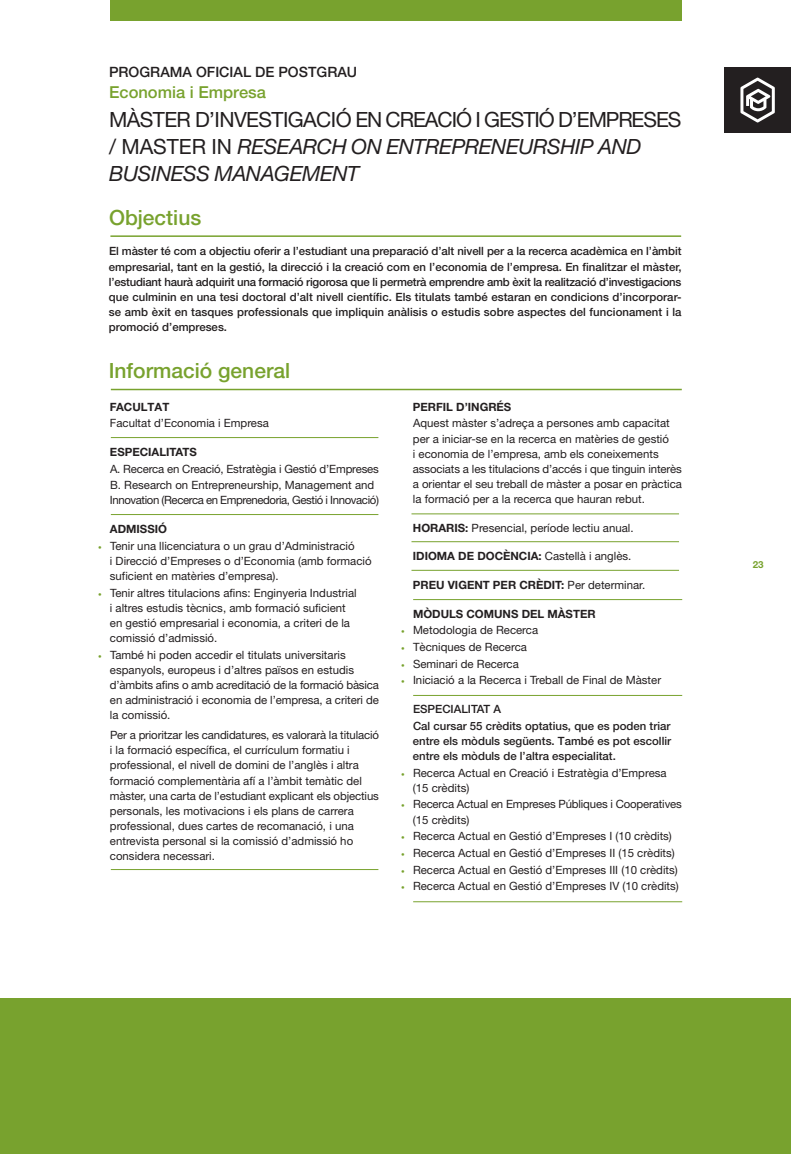
<style>
.page{position:relative;width:791px;height:1154px;background:#fff}
.page>*{position:absolute;margin:0;border:0;box-sizing:border-box;transform-origin:0 0}
.t1{font:21px/27px "Helvetica Neue";letter-spacing:-.05em;color:#231f20}
.t2{font:500 21px "Helvetica Neue";color:#78a22e}
.t3{font:500 16.5px "Helvetica Neue";color:#78a22e}
.t4{font:500 14.25px "Helvetica Neue";color:#231f20}
.t5{font:11.4px/15.1px "Helvetica Neue";color:#231f20}
.t6{font:500 11.4px/15.1px "Helvetica Neue";color:#231f20}
.t7{font:700 11.4px "Helvetica Neue";color:#231f20}
.t8{font:11.4px "Helvetica Neue";letter-spacing:-.035em;color:#231f20}
.t9{font:700 9.75px "Helvetica Neue";color:#78a22e}
.s1{font-style:italic}
.s2{font-family:"Univers";font-weight:300;font-stretch:condensed;font-size:7.2px;color:#78a22e}
.s3{font-weight:700}
.s4{font-weight:400}
</style>
<div class="page">
<div style="left:110px;top:0;width:570px;height:21px;background:#78a22e"></div>
<hr style="left:110px;top:235px;width:571px;height:2px;background:#78a22e">
<hr style="left:111px;top:389px;width:570px;height:1px;background:#78a22e">
<hr style="left:111px;top:514px;width:267px;height:1px;background:#78a22e">
<hr style="left:111px;top:437px;width:267px;height:1px;background:#78a22e">
<hr style="left:413px;top:599px;width:269px;height:1px;background:#78a22e">
<hr style="left:411px;top:541px;width:267px;height:1px;background:#78a22e">
<hr style="left:411px;top:513px;width:267px;height:1px;background:#78a22e">
<hr style="left:413px;top:695px;width:269px;height:1px;background:#78a22e">
<hr style="left:413px;top:901px;width:269px;height:1px;background:#78a22e">
<div style="left:0;top:998px;width:790px;height:156px;background:#78a22e"></div>
<hr style="left:111px;top:869px;width:267px;height:1px;background:#78a22e">
<hr style="left:411px;top:570px;width:267px;height:1px;background:#78a22e">
<div style="left:724px;top:67px;width:66px;height:66px;background:#231f20"></div>
<svg style="left:740px;top:78px;width:34px;height:44px"></svg>
<p class="t4" style="left:109px;top:67px;width:249px">PROGRAMA OFICIAL DE POSTGRAU</p>
<h2 class="t3" style="left:109px;top:86px;width:158px">Economia i Empresa</h2>
<h1 class="t1" style="left:109px;top:108px;width:573px">MÀSTER D’INVESTIGACIÓ EN CREACIÓ I GESTIÓ D’EMPRESES / MASTER IN <span class="s1">RESEARCH ON ENTREPRENEURSHIP AND<br>BUSINESS MANAGEMENT</span></h1>
<h1 class="t2" style="left:109px;top:210px;width:94px">Objectius</h1>
<p class="t6" style="left:109px;top:245px;width:574px;text-align:justify">El màster té com a objectiu oferir a l’estudiant una preparació d’alt nivell per a la recerca acadèmica en l’àmbit empresarial, tant en la gestió, la direcció i la creació com en l’economia de l’empresa. En finalitzar el màster, l’estudiant haurà adquirit una formació rigorosa que li permetrà emprendre amb èxit la realització d’investigacions que culminin en una tesi doctoral d’alt nivell científic. Els titulats també estaran en condicions d’incorporar&shy;se amb èxit en tasques professionals que impliquin anàlisis o estudis sobre aspectes del funcionament i la promoció d’empreses.</p>
<h1 class="t2" style="left:109px;top:363px;width:183px">Informació general</h1>
<p class="t7" style="left:110px;top:402px;width:61px">FACULTAT</p>
<p class="t5" style="left:110px;top:417px;width:160px">Facultat d’Economia i Empresa</p>
<p class="t7" style="left:110px;top:448px;width:88px">ESPECIALITATS</p>
<p class="t5" style="left:110px;top:461px;width:270px;line-height:16.6px">A. Recerca en Creació, Estratègia i Gestió d’Empreses<br>B. Research on Entrepreneurship, Management and</p>
<p class="t8" style="left:110px;top:496px;width:270px">Innovation (Recerca en Emprenedoria, Gestió i Innovació)</p>
<p class="t7" style="left:110px;top:525px;width:58px">ADMISSIÓ</p>
<p class="t5" style="left:110px;top:539px;width:263px;text-indent:-12px"><span class="s2">•</span> Tenir una llicenciatura o un grau d’Administració<br>i Direcció d’Empreses o d’Economia (amb formació suficient en matèries d’empresa).</p>
<p class="t5" style="left:110px;top:586px;width:248px;text-indent:-12px"><span class="s2">•</span> Tenir altres titulacions afins: Enginyeria Industrial i altres estudis tècnics, amb formació suficient en gestió empresarial i economia, a criteri de la comissió d’admissió.</p>
<p class="t5" style="left:110px;top:648px;width:270px;text-indent:-12px"><span class="s2">•</span> També hi poden accedir el titulats universitaris espanyols, europeus i d’altres països en estudis d’àmbits afins o amb acreditació de la formació bàsica en administració i economia de l’empresa, a criteri de la comissió.</p>
<p class="t5" style="left:110px;top:728px;width:270px">Per a prioritzar les candidatures, es valorarà la titulació i la formació específica, el currículum formatiu i professional, el nivell de domini de l’anglès i altra formació complementària afí a l’àmbit temàtic del màster, una carta de l’estudiant explicant els objectius personals, les motivacions i els plans de carrera professional, dues cartes de recomanació, i una entrevista personal si la comissió d’admissió ho considera necessari.</p>
<p class="t7" style="left:413px;top:402px;width:100px">PERFIL D’INGRÉS</p>
<p class="t5" style="left:413px;top:417px;width:270px">Aquest màster s’adreça a persones amb capacitat per a iniciar-se en la recerca en matèries de gestió<br>i economia de l’empresa, amb els coneixements associats a les titulacions d’accés i que tinguin interès a orientar el seu treball de màster a posar en pràctica la formació per a la recerca que hauran rebut.</p>
<p class="t5" style="left:413px;top:521px;width:222px"><span class="s3">HORARIS:</span> Presencial, període lectiu anual.</p>
<p class="t7" style="left:413px;top:552px;width:220px">IDIOMA DE DOCÈNCIA: <span class="s4">Castellà i anglès.</span></p>
<p class="t7" style="left:413px;top:581px;width:234px">PREU VIGENT PER CRÈDIT: <span class="s4">Per determinar.</span></p>
<p class="t7" style="left:413px;top:609px;width:184px">MÒDULS COMUNS DEL MÀSTER</p>
<p class="t5" style="left:401px;top:624px;width:139px"><span class="s2">•</span> Metodologia de Recerca</p>
<p class="t5" style="left:401px;top:640px;width:127px"><span class="s2">•</span> Tècniques de Recerca</p>
<p class="t5" style="left:401px;top:657px;width:119px"><span class="s2">•</span> Seminari de Recerca</p>
<p class="t5" style="left:401px;top:674px;width:261px"><span class="s2">•</span> Iniciació a la Recerca i Treball de Final de Màster</p>
<p class="t6" style="left:413px;top:702px;width:259px;line-height:16.6px">ESPECIALITAT A<br>Cal cursar 55 crèdits optatius, que es poden triar</p>
<p class="t6" style="left:413px;top:734px;width:260px">entre els mòduls següents. També es pot escollir entre els mòduls de l’altra especialitat.</p>
<p class="t5" style="left:413px;top:766px;width:255px;text-indent:-12px"><span class="s2">•</span> Recerca Actual en Creació i Estratègia d’Empresa (15 crèdits)</p>
<p class="t5" style="left:413px;top:798px;width:270px;text-indent:-12px"><span class="s2">•</span> Recerca Actual en Empreses Públiques i Cooperatives (15 crèdits)</p>
<p class="t5" style="left:401px;top:830px;width:272px"><span class="s2">•</span> Recerca Actual en Gestió d’Empreses I (10 crèdits)</p>
<p class="t5" style="left:401px;top:846px;width:275px"><span class="s2">•</span> Recerca Actual en Gestió d’Empreses II (15 crèdits)</p>
<p class="t5" style="left:401px;top:863px;width:278px"><span class="s2">•</span> Recerca Actual en Gestió d’Empreses III (10 crèdits)</p>
<p class="t5" style="left:401px;top:879px;width:279px"><span class="s2">•</span> Recerca Actual en Gestió d’Empreses IV (10 crèdits)</p>
<p class="t9" style="left:752px;top:561px;width:12px">23</p>
</div>
